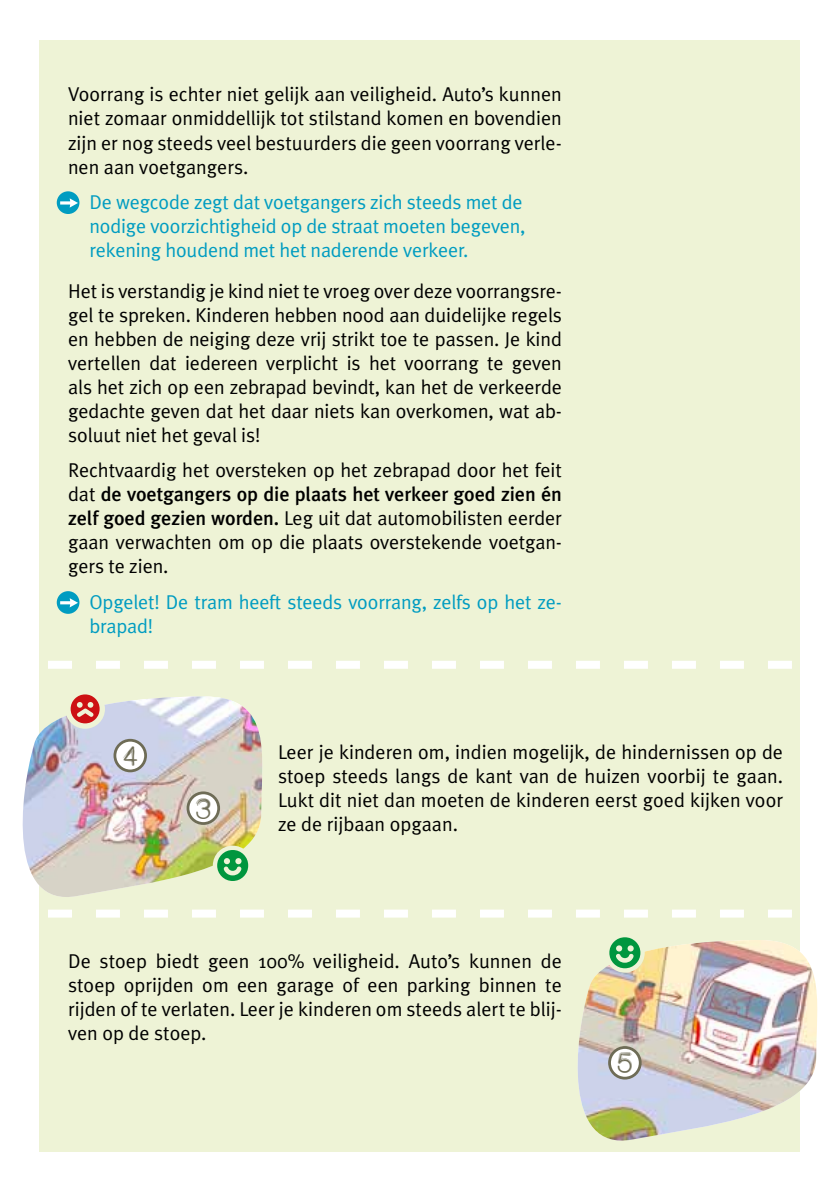
<style>
.page{position:relative;width:840px;height:1191px;background:#fff}
.page>*{position:absolute;margin:0;border:0;box-sizing:border-box;transform-origin:0 0}
.t1{font:27.8px "Decibel";color:#6e6c56}
.t2{font:20px/24px "Meta Plus Normal";letter-spacing:-.005em;color:#000;text-align:justify}
.t3{font:20px/24px "Meta Plus Normal";letter-spacing:-.01em;color:#009cc1}
.t4{font:500 20px "Meta Plus";letter-spacing:-.005em;color:#000}
.s1{font-family:"Meta Plus Normal";font-weight:400}
.s2{font-family:"Meta Plus";font-weight:500}
</style>
<div class="page">
<div style="left:40px;top:40px;width:759px;height:1111px;background:#eef3d6"></div>
<svg style="left:39px;top:661px;width:761px;height:8px"></svg>
<svg style="left:39px;top:909px;width:761px;height:8px"></svg>
<div style="left:57px;top:191px;width:22px;height:23px;background:#009cc1;border-radius:50%"></div>
<svg style="left:60px;top:198px;width:18px;height:10px"></svg>
<div style="left:57px;top:591px;width:22px;height:23px;background:#009cc1;border-radius:50%"></div>
<svg style="left:60px;top:598px;width:18px;height:9px"></svg>
<img style="left:22px;top:696px;width:240px;height:203px">
<div style="left:65px;top:689px;width:40px;height:40px;background:#eef3d6;border-radius:50%"></div>
<svg style="left:71px;top:694px;width:29px;height:29px"></svg>
<div style="left:213px;top:845px;width:39px;height:40px;background:#eef3d6;border-radius:50%"></div>
<svg style="left:217px;top:850px;width:31px;height:31px"></svg>
<div style="left:115px;top:740px;width:30px;height:31px;background:#fff;border-radius:50%"></div>
<div style="left:113px;top:739px;width:34px;height:33px;border:3px solid #6e6c56;border-radius:50%"></div>
<div style="left:188px;top:793px;width:30px;height:30px;background:#fff;border-radius:50%"></div>
<div style="left:186px;top:791px;width:34px;height:34px;border:3px solid #6e6c56;border-radius:50%"></div>
<svg style="left:562px;top:1142px;width:238px;height:10px"></svg>
<img style="left:577px;top:940px;width:241px;height:202px">
<div style="left:604px;top:933px;width:40px;height:39px;background:#eef3d6;border-radius:50%"></div>
<svg style="left:609px;top:937px;width:31px;height:31px"></svg>
<div style="left:609px;top:1047px;width:31px;height:31px;background:#fff;border-radius:50%"></div>
<div style="left:607px;top:1046px;width:34px;height:33px;border:3px solid #6e6c56;border-radius:50%"></div>
<p class="t2" style="left:68px;top:82px;width:495px">Voorrang is echter niet gelijk aan veiligheid. Auto’s kunnen niet zomaar onmiddellijk tot stilstand komen en bovendien zijn er nog steeds veel bestuurders die geen voorrang verle&shy;nen aan voetgangers.</p>
<p class="t3" style="left:89px;top:190px;width:437px">De wegcode zegt dat voetgangers zich steeds met de nodige voorzichtigheid op de straat moeten begeven, rekening houdend met het naderende verkeer.</p>
<p class="t2" style="left:68px;top:279px;width:495px">Het is verstandig je kind niet te vroeg over deze voorrangsre&shy;gel te spreken. Kinderen hebben nood aan duidelijke regels en hebben de neiging deze vrij strikt toe te passen. Je kind vertellen dat iedereen verplicht is het voorrang te geven als het zich op een zebrapad bevindt, kan het de verkeerde gedachte geven dat het daar niets kan overkomen, wat ab&shy;soluut niet het geval is!</p>
<p class="t2" style="left:68px;top:458px;width:495px">Rechtvaardig het oversteken op het zebrapad door het feit</p>
<p class="t4" style="left:68px;top:483px;width:495px"><span class="s1">dat</span> de voetgangers op die plaats het verkeer goed zien én</p>
<p class="t2" style="left:68px;top:506px;width:495px"><span class="s2">zelf goed gezien worden.</span> Leg uit dat automobilisten eerder gaan verwachten om op die plaats overstekende voetgan&shy;gers te zien.</p>
<p class="t3" style="left:89px;top:589px;width:473px">Opgelet! De tram heeft steeds voorrang, zelfs op het ze&shy;brapad!</p>
<h1 class="t1" style="left:123px;top:741px;width:16px">4</h1>
<h1 class="t1" style="left:196px;top:794px;width:16px">3</h1>
<p class="t2" style="left:278px;top:739px;width:506px">Leer je kinderen om, indien mogelijk, de hindernissen op de stoep steeds langs de kant van de huizen voorbij te gaan.<br>Lukt dit niet dan moeten de kinderen eerst goed kijken voor ze de rijbaan opgaan.</p>
<p class="t2" style="left:68px;top:949px;width:495px">De stoep biedt geen 100% veiligheid. Auto’s kunnen de stoep oprijden om een garage of een parking binnen te rijden of te verlaten. Leer je kinderen om steeds alert te blij&shy;ven op de stoep.</p>
<h1 class="t1" style="left:617px;top:1048px;width:16px">5</h1>
</div>
